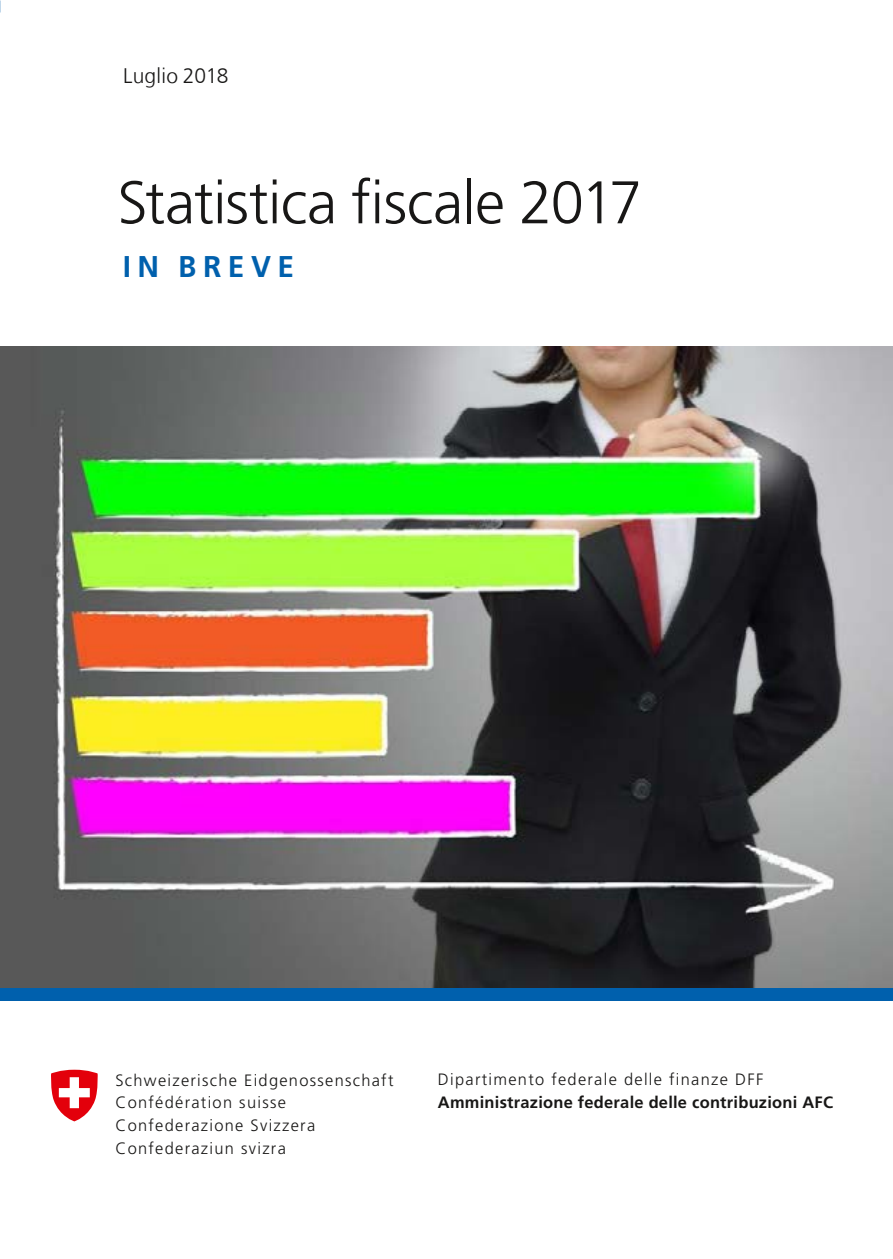
<style>
.page{position:relative;width:893px;height:1259px;background:#fff}
.page>*{position:absolute;margin:0;border:0;box-sizing:border-box;transform-origin:0 0}
.H1_Titelseite{font:300 60px "Frutiger LT Com";letter-spacing:-.01em;color:#181716}
.H2_Titelseite{font:700 30px "Frutiger LT Com";letter-spacing:.215em;color:#0060ad}
.GT{font:300 21px "Frutiger LT Com";letter-spacing:.01em;color:#181716}
.t1{font:300 16.5px/22.8px "Frutiger LT Com";letter-spacing:.08em;color:#181716}
.t2{font:700 16.5px "Frutiger LT Com";letter-spacing:.015em;color:#181716}
</style>
<div class="page">
<img style="left:0;top:347px;width:893px;height:641px">
<svg style="left:51px;top:1069px;width:47px;height:52px"></svg>
<div style="left:0;top:988px;width:893px;height:13px;background:#0060ad"></div>
<p class="GT" style="left:123px;top:63px;width:107px">Luglio 2018</p>
<h1 class="H1_Titelseite" style="left:118px;top:168px;width:526px">Statistica fiscale 2017</h1>
<h2 class="H2_Titelseite" style="left:123px;top:249px;width:173px">IN BREVE</h2>
<p class="t1" style="left:115px;top:1068px;width:280px">Schweizerische Eidgenossenschaft</p>
<p class="t1" style="left:438px;top:1068px;width:327px">Dipartimento federale delle finanze DFF</p>
<p class="t1" style="left:115px;top:1091px;width:201px">Confédération suisse<br>Confederazione Svizzera<br>Confederaziun svizra</p>
<p class="t2" style="left:438px;top:1092px;width:397px">Amministrazione federale delle contribuzioni AFC</p>
</div>
